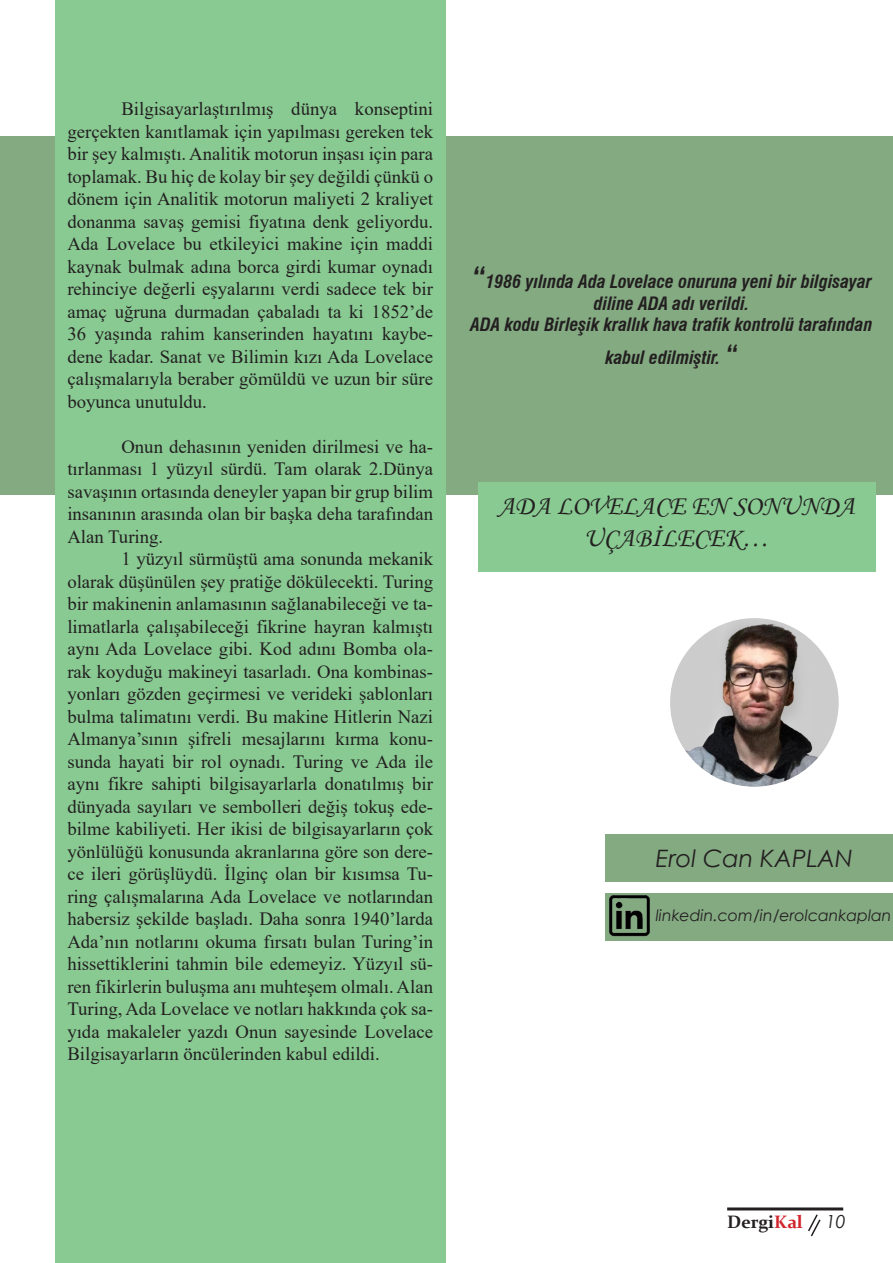
<style>
.page{position:relative;width:893px;height:1263px;background:#fff}
.page>*{position:absolute;margin:0;border:0;box-sizing:border-box;transform-origin:0 0}
.t1{font:27px "Monotype Corsiva";color:#231f20}
.t2{font:italic 24px "Century Gothic";color:#231f20}
.t3{font:18.75px/22.5px "Times New Roman";color:#231f20;text-align:justify}
.t4{font:italic 700 condensed 18px/21.6px "Swiss 721 BT";color:#231f20;text-align:center}
.t5{font:700 18px "Constantia";color:#231f20}
.t6{font:italic 18px "Century Gothic";color:#231f20}
.t7{font:italic 15.75px "Century Gothic";color:#231f20}
.s1{font-family:"Century Gothic";font-stretch:normal;font-size:30px}
.s2{font-family:"Century Gothic";font-stretch:normal;font-size:27px}
.s3{color:#d1232a}
</style>
<div class="page">
<hr style="left:727px;top:1207px;width:116px;height:3px;background:#231f20">
<svg style="left:808px;top:1214px;width:13px;height:23px"></svg>
<div style="left:606px;top:893px;width:287px;height:48px;background:#84aa82"></div>
<div style="left:0;top:136px;width:893px;height:359px;background:#84aa82"></div>
<div style="left:55px;top:0;width:391px;height:1263px;background:#88ca92"></div>
<img style="left:670px;top:618px;width:169px;height:169px;border-radius:84px">
<div style="left:478px;top:482px;width:397px;height:89px;background:#88ca92"></div>
<div style="left:606px;top:834px;width:287px;height:47px;background:#84aa82"></div>
<img style="left:609px;top:895px;width:41px;height:41px">
<p class="t3" style="left:67px;top:97px;width:367px;text-indent:54px">Bilgisayarlaştırılmış dünya konseptini gerçekten kanıtlamak için yapılması gereken tek bir şey kalmıştı. Analitik motorun inşası için para toplamak. Bu hiç de kolay bir şey değildi çünkü o dönem için Analitik motorun maliyeti 2 kraliyet donanma savaş gemisi fiyatına denk geliyordu.<br>Ada Lovelace bu etkileyici makine için maddi kaynak bulmak adına borca girdi kumar oynadı rehinciye değerli eşyalarını verdi sadece tek bir amaç uğruna durmadan çabaladı ta ki 1852’de 36 yaşında rahim kanserinden hayatını kaybe&shy;dene kadar. Sanat ve Bilimin kızı Ada Lovelace çalışmalarıyla beraber gömüldü ve uzun bir süre boyunca unutuldu.</p>
<p class="t3" style="left:67px;top:434px;width:367px;text-indent:54px">Onun dehasının yeniden dirilmesi ve ha&shy;tırlanması 1 yüzyıl sürdü. Tam olarak 2.Dünya savaşının ortasında deneyler yapan bir grup bilim insanının arasında olan bir başka deha tarafından Alan Turing.</p>
<p class="t3" style="left:67px;top:547px;width:367px;text-indent:54px">1 yüzyıl sürmüştü ama sonunda mekanik olarak düşünülen şey pratiğe dökülecekti. Turing bir makinenin anlamasının sağlanabileceği ve ta&shy;limatlarla çalışabileceği fikrine hayran kalmıştı aynı Ada Lovelace gibi. Kod adını Bomba ola&shy;rak koyduğu makineyi tasarladı. Ona kombinas&shy;yonları gözden geçirmesi ve verideki şablonları bulma talimatını verdi. Bu makine Hitlerin Nazi Almanya’sının şifreli mesajlarını kırma konu&shy;sunda hayati bir rol oynadı. Turing ve Ada ile aynı fikre sahipti bilgisayarlarla donatılmış bir dünyada sayıları ve sembolleri değiş tokuş ede&shy;bilme kabiliyeti. Her ikisi de bilgisayarların çok yönlülüğü konusunda akranlarına göre son dere&shy;ce ileri görüşlüydü. İlginç olan bir kısımsa Tu&shy;ring çalışmalarına Ada Lovelace ve notlarından habersiz şekilde başladı. Daha sonra 1940’larda Ada’nın notlarını okuma fırsatı bulan Turing’in hissettiklerini tahmin bile edemeyiz. Yüzyıl sü&shy;ren fikirlerin buluşma anı muhteşem olmalı. Alan Turing, Ada Lovelace ve notları hakkında çok sa&shy;yıda makaleler yazdı Onun sayesinde Lovelace Bilgisayarların öncülerinden kabul edildi.</p>
<p class="t4" style="left:471px;top:271px;width:403px"><span class="s1">“</span>1986 yılında Ada Lovelace onuruna yeni bir bilgisayar diline ADA adı verildi.</p>
<p class="t4" style="left:471px;top:308px;width:403px;line-height:32.4px">ADA kodu Birleşik krallık hava trafik kontrolü tarafından kabul edilmiştir. <span class="s2">“</span></p>
<p class="t1" style="left:498px;top:489px;width:358px">ADA LOVELACE EN SONUNDA</p>
<p class="t1" style="left:584px;top:521px;width:187px">UÇABİLECEK…</p>
<p class="t2" style="left:656px;top:841px;width:199px">Erol Can KAPLAN</p>
<p class="t7" style="left:656px;top:904px;width:237px">linkedin.com/in/erolcankaplan</p>
<p class="t5" style="left:727px;top:1209px;width:77px">Dergi<span class="s3">Kal</span></p>
<p class="t6" style="left:826px;top:1209px;width:21px">10</p>
</div>
